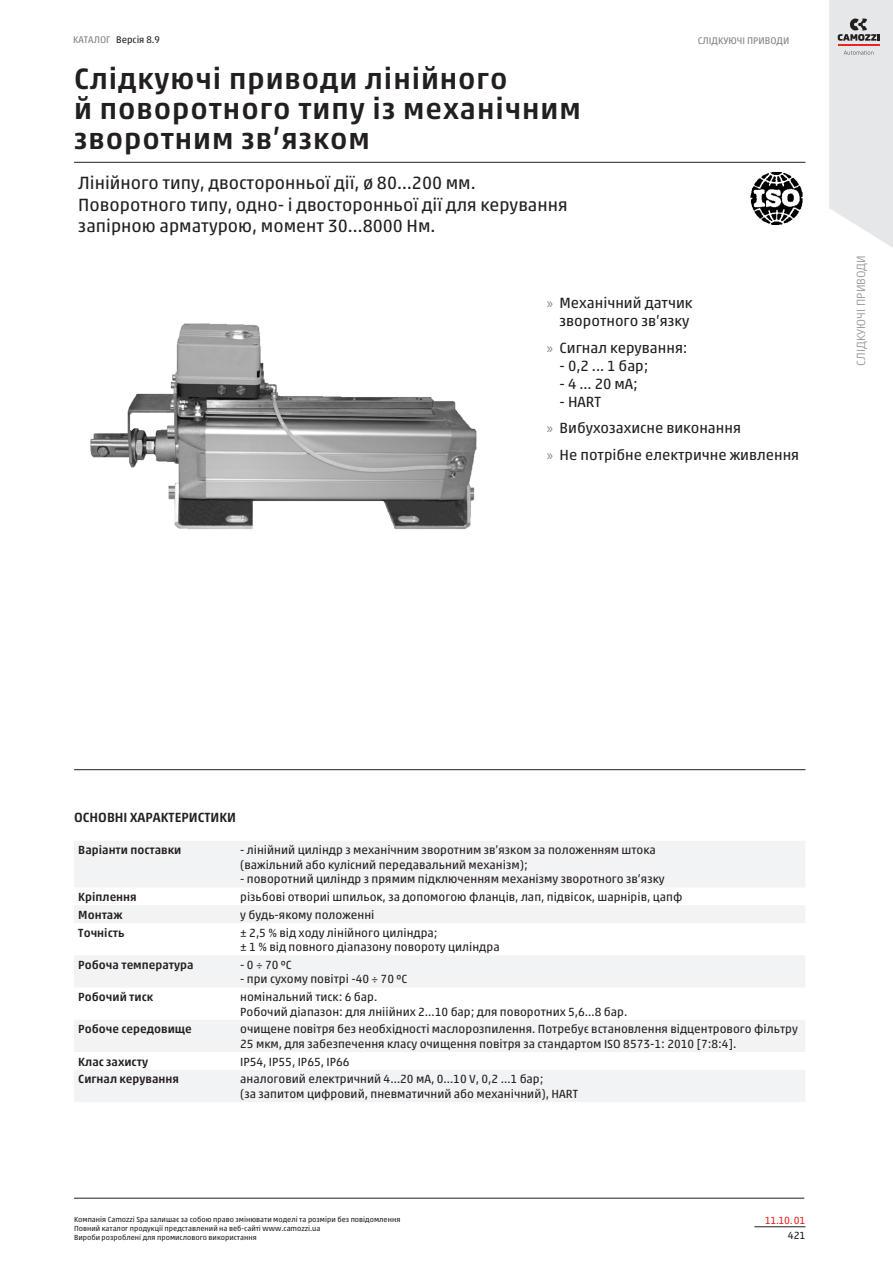
<style>
.page{position:relative;width:893px;height:1263px;background:#fff}
.page>*{position:absolute;margin:0;border:0;box-sizing:border-box;transform-origin:0 0}
.overtureTitle_value{font:500 30px/30px "Akko W1 G";letter-spacing:.03em;color:#231f20}
.overtureSubtitle_val{font:18px/21.6px "Akko W1 G";color:#231f20}
.t1{font:15px/18px "Akko W1 G";color:#231f20;text-align:right}
.sectionTitle_value{font:500 13.5px "Akko W1 G";color:#231f20}
.properties_value{font:12px/14.4px "Akko W1 G";color:#231f20}
.properties_name{font:500 12px "Akko W1 G";color:#231f20}
.t2{font:300 12px "Akko W1 G";color:#939598}
.secR{font:10.5px "Akko W1 G";color:#e72621}
.t3{font:10.5px "Akko W1 G";color:#231f20}
.t4{font:9.75px "Akko W1 G";color:#231f20}
.t5{font:9.75px "Akko W1 G";color:#808285}
.t6{font:7.5px/9px "Akko W1 G";color:#231f20}
.s1{color:#808285}
.s2{font-family:"Myriad Pro";color:#808285}
</style>
<div class="page">
<svg style="left:829px;top:0;width:64px;height:248px;background:#e3e4e6"></svg>
<hr style="left:838px;top:44px;width:41px;height:2px;background:#e72621">
<hr style="left:754px;top:1226px;width:51px;height:1px;background:#231f20">
<hr style="left:74px;top:162px;width:731px;height:1px;background:#231f20">
<hr style="left:74px;top:769px;width:731px;height:1px;background:#231f20">
<img style="left:750px;top:172px;width:53px;height:53px">
<svg style="left:74px;top:841px;width:731px;height:261px;fill:#f2f3f4"></svg>
<hr style="left:74px;top:1198px;width:730px;height:1px;background:#231f20">
<img style="left:90px;top:323px;width:387px;height:206px">
<p class="t4" style="left:73px;top:33px;width:88px"><span class="s1">КАТАЛОГ</span> Версія 8.9</p>
<p class="t5" style="left:698px;top:33px;width:93px">СЛІДКУЮЧІ ПРИВОДИ</p>
<p class="overtureTitle_value" style="left:74px;top:62px;width:435px">Слідкуючі приводи лінійного</p>
<p class="overtureTitle_value" style="left:74px;top:92px;width:508px">й поворотного типу із механічним зворотним зв’язком</p>
<p class="overtureSubtitle_val" style="left:78px;top:171px;width:399px">Лінійного типу, двосторонньої дії, ø 80…200 мм.</p>
<p class="overtureSubtitle_val" style="left:78px;top:192px;width:491px">Поворотного типу, одно- і двосторонньої дії для керування запірною арматурою, момент 30…8000 Нм.</p>
<p class="t1" style="left:547px;top:293px;width:147px"><span class="s2">»</span> Механічний датчик зворотного зв’язку</p>
<p class="t1" style="left:547px;top:337px;width:142px"><span class="s2">»</span> Сигнал керування:</p>
<p class="t1" style="left:560px;top:355px;width:90px">- 0,2 ... 1 бар;</p>
<p class="t1" style="left:560px;top:373px;width:80px">- 4 ... 20 мА;</p>
<p class="t1" style="left:560px;top:391px;width:43px">- HART</p>
<p class="t1" style="left:547px;top:418px;width:196px"><span class="s2">»</span> Вибухозахисне виконання</p>
<p class="t1" style="left:547px;top:444px;width:254px"><span class="s2">»</span> Не потрібне електричне живлення</p>
<p class="t2" style="left:852px;top:365px;width:112px;rotate:-90deg">СЛІДКУЮЧІ ПРИВОДИ</p>
<p class="sectionTitle_value" style="left:74px;top:807px;width:163px">ОСНОВНІ ХАРАКТЕРИСТИКИ</p>
<p class="properties_name" style="left:78px;top:841px;width:105px">Варіанти поставки</p>
<p class="properties_value" style="left:240px;top:842px;width:417px">- лінійний циліндр з механічним зворотним зв’язком за положенням штока</p>
<p class="properties_value" style="left:240px;top:856px;width:289px">(важільний або кулісний передавальний механізм);</p>
<p class="properties_value" style="left:240px;top:871px;width:426px">- поворотний циліндр з прямим підключенням механізму зворотного зв’язку</p>
<p class="properties_name" style="left:78px;top:888px;width:60px">Кріплення</p>
<p class="properties_value" style="left:240px;top:889px;width:444px">різьбові отвориі шпильок, за допомогою фланців, лап, підвісок, шарнірів, цапф</p>
<p class="properties_name" style="left:78px;top:906px;width:46px">Монтаж</p>
<p class="properties_value" style="left:240px;top:907px;width:136px">у будь-якому положенні</p>
<p class="properties_name" style="left:78px;top:924px;width:48px">Точність</p>
<p class="properties_value" style="left:240px;top:924px;width:199px">± 2,5 % від ходу лінійного циліндра;</p>
<p class="properties_value" style="left:240px;top:939px;width:261px">± 1 % від повного діапазону повороту циліндра</p>
<p class="properties_name" style="left:78px;top:956px;width:117px">Робоча температура</p>
<p class="properties_value" style="left:240px;top:957px;width:53px">- 0 ÷ 70 ºС</p>
<p class="properties_value" style="left:240px;top:971px;width:169px">- при сухому повітрі -40 ÷ 70 ºС</p>
<p class="properties_name" style="left:78px;top:988px;width:76px">Робочий тиск</p>
<p class="properties_value" style="left:240px;top:989px;width:139px">номінальний тиск: 6 бар.</p>
<p class="properties_value" style="left:240px;top:1003px;width:389px">Робочий діапазон: для лніійних 2…10 бар; для поворотних 5,6…8 бар.</p>
<p class="properties_name" style="left:78px;top:1020px;width:115px">Робоче середовище</p>
<p class="properties_value" style="left:240px;top:1021px;width:559px">очищене повітря без необхідності маслорозпилення. Потребує встановлення відцентрового фільтру<br>25 мкм, для забезпечення класу очищення повітря за стандартом ISO 8573-1: 2010 [7:8:4].</p>
<p class="properties_name" style="left:78px;top:1052px;width:71px">Клас захисту</p>
<p class="properties_value" style="left:240px;top:1053px;width:111px">IP54, IP55, IP65, IP66</p>
<p class="properties_name" style="left:78px;top:1070px;width:102px">Сигнал керування</p>
<p class="properties_value" style="left:240px;top:1071px;width:305px">аналоговий електричний 4…20 мА, 0…10 V, 0,2 …1 бар;</p>
<p class="properties_value" style="left:240px;top:1086px;width:339px">(за запитом цифровий, пневматичний або механічний), HART</p>
<p class="t6" style="left:74px;top:1214px;width:328px">Компанія Camozzi Spa залишає за собою право змінювати моделі та розміри без повідомлення<br>Повний каталог продукції представлений на веб-сайті www.camozzi.ua<br>Вироби розроблені для промислового використання</p>
<p class="secR" style="left:765px;top:1212px;width:42px">11.10.01</p>
<p class="t3" style="left:788px;top:1228px;width:19px">421</p>
</div>
